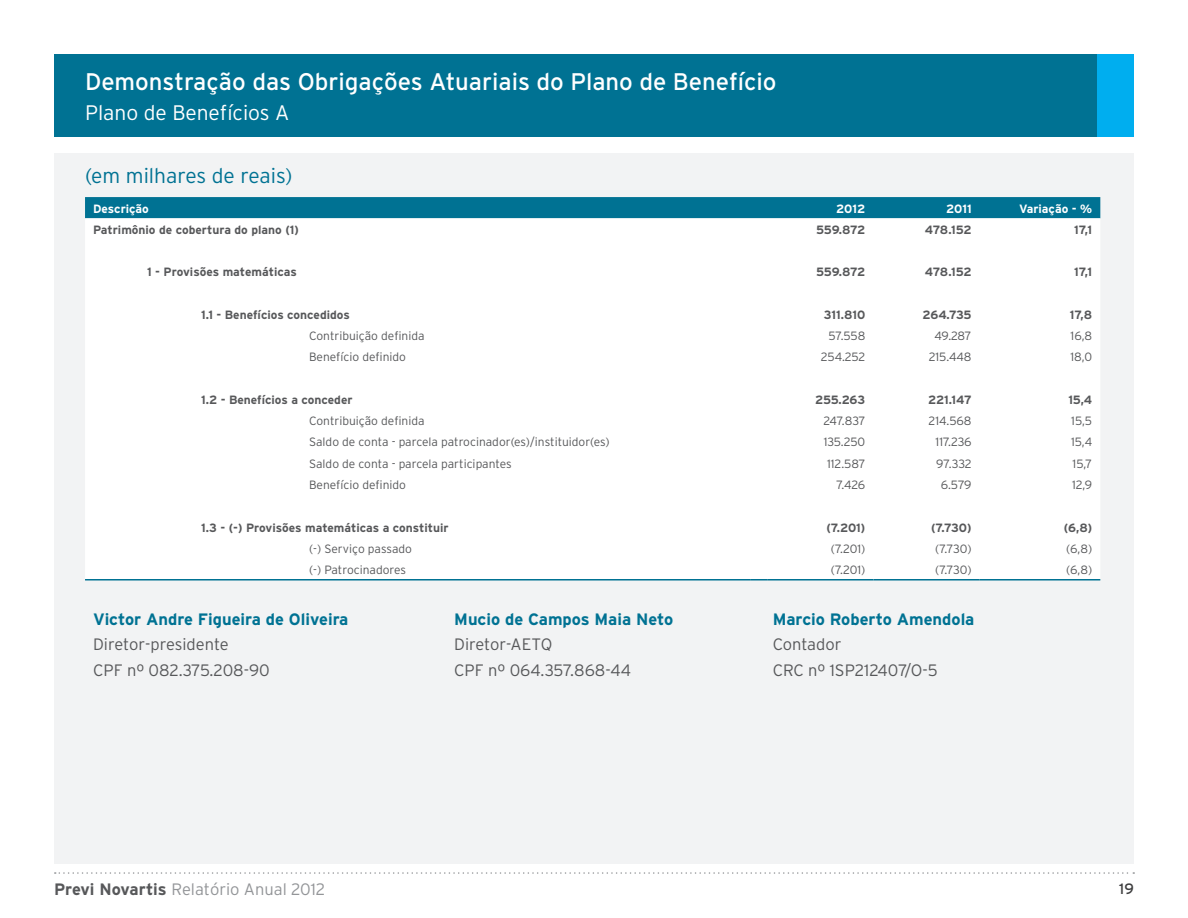
<style>
.page{position:relative;width:1188px;height:918px;background:#fff}
.page>*{position:absolute;margin:0;border:0;box-sizing:border-box;transform-origin:0 0}
.t1{font:24px "Interstate";color:#fff}
.t2{font:300 21px "Interstate";color:#007293}
.t3{font:300 21px "Interstate";color:#fff}
.t4{font:300 16.5px "Interstate";color:#57585a}
.t5{font:700 16.5px "Interstate";color:#007293}
.t6{font:300 16.5px "Interstate";color:#939598}
.t7{font:15px "Interstate";color:#3e3e3f}
.t8{font:300 12px "Interstate";color:#57585a}
.t9{font:700 12px "Interstate";color:#57585a}
.t10{font:700 12px "Interstate";color:#fff}
.s1{font-weight:700;color:#57585a}
</style>
<div class="page">
<svg style="left:55px;top:872px;width:1079px;height:2px"></svg>
<div style="left:54px;top:153px;width:1080px;height:711px;background:#f2f3f4"></div>
<div style="left:54px;top:54px;width:1044px;height:83px;background:#007293"></div>
<div style="left:1098px;top:54px;width:36px;height:83px;background:#00aeef"></div>
<div style="left:85px;top:197px;width:1015px;height:21px;background:#007293"></div>
<div style="left:85px;top:218px;width:1015px;height:361px;background:#fff"></div>
<hr style="left:85px;top:579px;width:665px;height:2px;background:#007293">
<svg style="left:750px;top:579px;width:17px;height:2px"></svg>
<hr style="left:767px;top:579px;width:106px;height:2px;background:#007293">
<hr style="left:873px;top:579px;width:107px;height:2px;background:#007293">
<hr style="left:980px;top:579px;width:120px;height:2px;background:#007293">
<h1 class="t1" style="left:85px;top:68px;width:693px">Demonstração das Obrigações Atuariais do Plano de Benefício</h1>
<h2 class="t3" style="left:85px;top:101px;width:206px">Plano de Benefícios A</h2>
<h2 class="t2" style="left:85px;top:164px;width:209px">(em milhares de reais)</h2>
<p class="t10" style="left:93px;top:202px;width:57px">Descrição</p>
<p class="t10" style="left:836px;top:202px;width:31px">2012</p>
<p class="t10" style="left:946px;top:202px;width:27px">2011</p>
<p class="t10" style="left:1019px;top:202px;width:75px">Variação - %</p>
<p class="t9" style="left:93px;top:223px;width:207px">Patrimônio de cobertura do plano (1)</p>
<p class="t9" style="left:816px;top:223px;width:51px">559.872</p>
<p class="t9" style="left:925px;top:223px;width:48px">478.152</p>
<p class="t9" style="left:1074px;top:223px;width:19px">17,1</p>
<p class="t9" style="left:147px;top:265px;width:151px">1 - Provisões matemáticas</p>
<p class="t9" style="left:816px;top:265px;width:51px">559.872</p>
<p class="t9" style="left:925px;top:265px;width:48px">478.152</p>
<p class="t9" style="left:1074px;top:265px;width:19px">17,1</p>
<p class="t9" style="left:201px;top:308px;width:150px">1.1 - Benefícios concedidos</p>
<p class="t9" style="left:824px;top:308px;width:43px">311.810</p>
<p class="t9" style="left:923px;top:308px;width:50px">264.735</p>
<p class="t9" style="left:1070px;top:308px;width:24px">17,8</p>
<p class="t8" style="left:309px;top:329px;width:117px">Contribuição definida</p>
<p class="t8" style="left:829px;top:329px;width:38px">57.558</p>
<p class="t8" style="left:935px;top:329px;width:39px">49.287</p>
<p class="t8" style="left:1071px;top:329px;width:23px">16,8</p>
<p class="t8" style="left:309px;top:350px;width:98px">Benefício definido</p>
<p class="t8" style="left:821px;top:350px;width:46px">254.252</p>
<p class="t8" style="left:929px;top:350px;width:44px">215.448</p>
<p class="t8" style="left:1071px;top:350px;width:23px">18,0</p>
<p class="t9" style="left:201px;top:393px;width:153px">1.2 - Benefícios a conceder</p>
<p class="t9" style="left:815px;top:393px;width:52px">255.263</p>
<p class="t9" style="left:928px;top:393px;width:45px">221.147</p>
<p class="t9" style="left:1068px;top:393px;width:25px">15,4</p>
<p class="t8" style="left:309px;top:414px;width:117px">Contribuição definida</p>
<p class="t8" style="left:824px;top:414px;width:43px">247.837</p>
<p class="t8" style="left:929px;top:414px;width:45px">214.568</p>
<p class="t8" style="left:1071px;top:414px;width:22px">15,5</p>
<p class="t8" style="left:309px;top:435px;width:302px">Saldo de conta - parcela patrocinador(es)/instituidor(es)</p>
<p class="t8" style="left:824px;top:435px;width:43px">135.250</p>
<p class="t8" style="left:936px;top:435px;width:38px">117.236</p>
<p class="t8" style="left:1071px;top:435px;width:23px">15,4</p>
<p class="t8" style="left:309px;top:457px;width:204px">Saldo de conta - parcela participantes</p>
<p class="t8" style="left:827px;top:457px;width:40px">112.587</p>
<p class="t8" style="left:936px;top:457px;width:37px">97.332</p>
<p class="t8" style="left:1073px;top:457px;width:21px">15,7</p>
<p class="t8" style="left:309px;top:478px;width:98px">Benefício definido</p>
<p class="t8" style="left:836px;top:478px;width:30px">7.426</p>
<p class="t8" style="left:941px;top:478px;width:32px">6.579</p>
<p class="t8" style="left:1072px;top:478px;width:22px">12,9</p>
<p class="t9" style="left:201px;top:521px;width:249px">1.3 - (-) Provisões matemáticas a constituir</p>
<p class="t9" style="left:826px;top:521px;width:40px">(7.201)</p>
<p class="t9" style="left:931px;top:521px;width:42px">(7.730)</p>
<p class="t9" style="left:1064px;top:521px;width:30px">(6,8)</p>
<p class="t8" style="left:309px;top:542px;width:104px">(-) Serviço passado</p>
<p class="t8" style="left:831px;top:542px;width:36px">(7.201)</p>
<p class="t8" style="left:935px;top:542px;width:38px">(7.730)</p>
<p class="t8" style="left:1066px;top:542px;width:28px">(6,8)</p>
<p class="t8" style="left:309px;top:563px;width:98px">(-) Patrocinadores</p>
<p class="t8" style="left:831px;top:563px;width:36px">(7.201)</p>
<p class="t8" style="left:935px;top:563px;width:38px">(7.730)</p>
<p class="t8" style="left:1066px;top:563px;width:28px">(6,8)</p>
<h3 class="t5" style="left:93px;top:610px;width:257px">Victor Andre Figueira de Oliveira</h3>
<h3 class="t5" style="left:454px;top:610px;width:220px">Mucio de Campos Maia Neto</h3>
<h3 class="t5" style="left:773px;top:610px;width:203px">Marcio Roberto Amendola</h3>
<h3 class="t4" style="left:93px;top:635px;width:137px">Diretor-presidente</h3>
<h3 class="t4" style="left:454px;top:635px;width:100px">Diretor-AETQ</h3>
<h3 class="t4" style="left:773px;top:635px;width:70px">Contador</h3>
<h3 class="t4" style="left:93px;top:661px;width:178px">CPF nº 082.375.208-90</h3>
<h3 class="t4" style="left:454px;top:661px;width:179px">CPF nº 064.357.868-44</h3>
<h3 class="t4" style="left:773px;top:661px;width:167px">CRC nº 1SP212407/O-5</h3>
<h3 class="t6" style="left:54px;top:880px;width:273px"><span class="s1">Previ Novartis</span> Relatório Anual 2012</h3>
<p class="t7" style="left:1119px;top:881px;width:16px">19</p>
</div>
